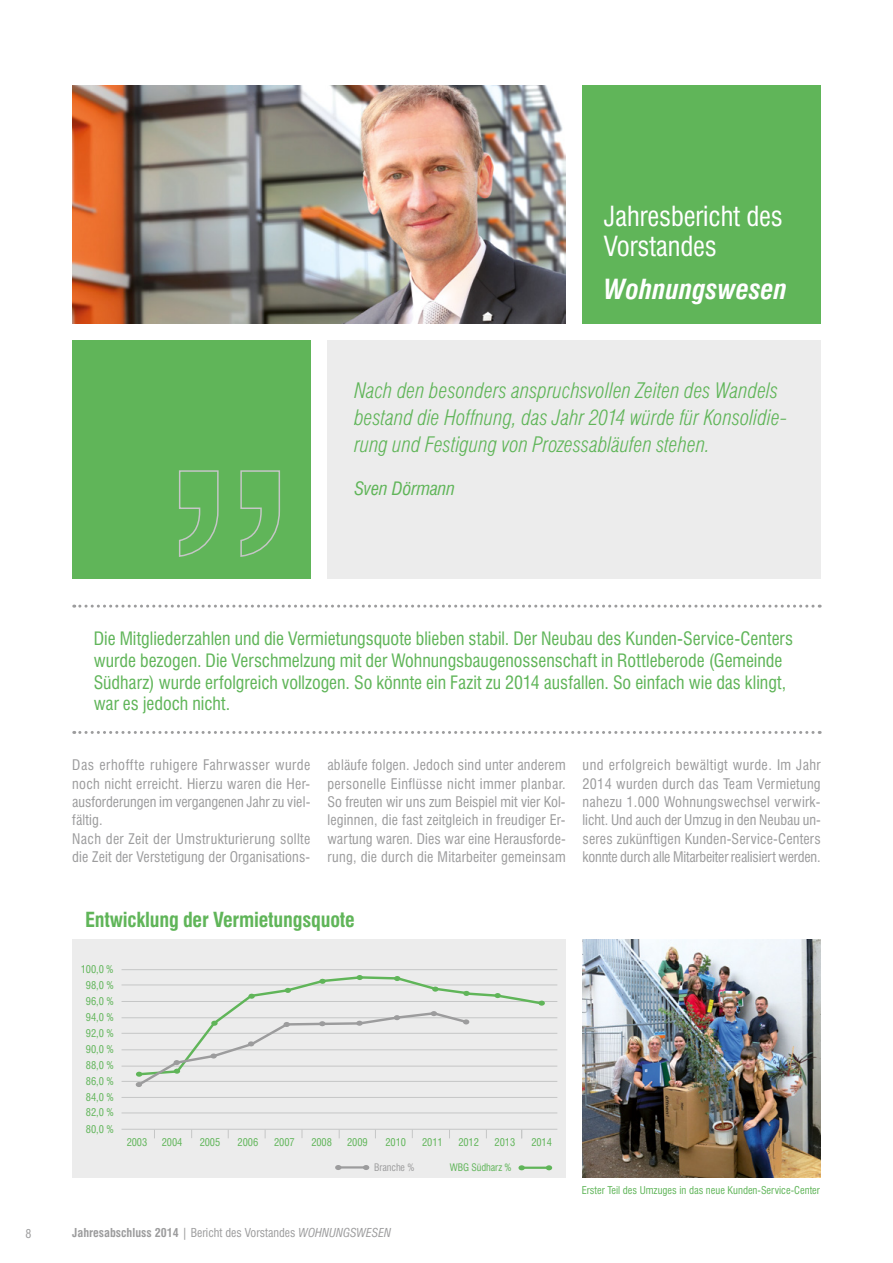
<style>
.page{position:relative;width:893px;height:1263px;background:#fff}
.page>*{position:absolute;margin:0;border:0;box-sizing:border-box;transform-origin:0 0}
.t1{font:condensed 27px/30px "Swiss 721 BT";letter-spacing:-.005em;color:#fff}
.t2{font:italic 700 condensed 27px "Swiss 721 BT";color:#fff}
.t3{font:italic 300 condensed 21px/27px "Swiss 721 BT";color:#60b559}
.t4{font:700 condensed 20.25px "Swiss 721 BT";letter-spacing:-.01em;color:#60b559}
.t5{font:condensed 18px/21.6px "Swiss 721 BT";color:#60b559}
.t6{font:italic condensed 18px "Swiss 721 BT";letter-spacing:-.005em;color:#60b559}
.t7{font:condensed 14.25px/18.3px "Swiss 721 BT";letter-spacing:.015em;color:#9c9c9d;text-align:justify}
.t8{font:condensed 12px "Swiss 721 BT";color:#9c9c9d}
.t9{font:condensed 10.5px/16.2px "Swiss 721 BT";letter-spacing:-.01em;color:#60b559}
.t10{font:condensed 10.05px "Swiss 721 BT";letter-spacing:-.01em;color:#60b559}
.t11{font:condensed 10.05px "Swiss 721 BT";letter-spacing:-.01em;color:#9c9c9d}
.s1{font-weight:700}
.s2{font-style:italic}
</style>
<div class="page">
<div style="left:72px;top:340px;width:238px;height:238px;background:#60b559"></div>
<img style="left:583px;top:940px;width:238px;height:238px">
<img style="left:72px;top:85px;width:493px;height:238px">
<div style="left:583px;top:85px;width:238px;height:238px;background:#60b559"></div>
<div style="left:327px;top:340px;width:494px;height:238px;background:#ececec"></div>
<svg style="left:74px;top:605px;width:746px;height:3px"></svg>
<svg style="left:74px;top:731px;width:746px;height:3px"></svg>
<svg style="left:179px;top:470px;width:101px;height:87px"></svg>
<div style="left:72px;top:940px;width:494px;height:238px;background:#ececec"></div>
<hr style="left:122px;top:969px;width:435px;height:1px;background:#c5c6c6">
<hr style="left:122px;top:1001px;width:435px;height:1px;background:#c5c6c6">
<hr style="left:122px;top:1097px;width:435px;height:1px;background:#c5c6c6">
<hr style="left:122px;top:1129px;width:435px;height:1px;background:#c5c6c6">
<hr style="left:122px;top:1066px;width:435px;height:1px;background:#c5c6c6">
<hr style="left:122px;top:1033px;width:435px;height:1px;background:#c5c6c6">
<hr style="left:122px;top:984px;width:435px;height:1px;background:#c5c6c6">
<hr style="left:122px;top:1017px;width:435px;height:1px;background:#c5c6c6">
<hr style="left:122px;top:1049px;width:435px;height:1px;background:#c5c6c6">
<hr style="left:122px;top:1081px;width:435px;height:1px;background:#c5c6c6">
<hr style="left:122px;top:1112px;width:435px;height:1px;background:#c5c6c6">
<hr style="left:338px;top:1166px;width:27px;height:2px;background:#9c9c9d">
<svg style="left:335px;top:1165px;width:6px;height:5px"></svg>
<svg style="left:363px;top:1165px;width:6px;height:5px"></svg>
<hr style="left:522px;top:1166px;width:26px;height:3px;background:#60b559">
<svg style="left:546px;top:1165px;width:6px;height:5px"></svg>
<svg style="left:518px;top:1165px;width:7px;height:5px"></svg>
<svg style="left:136px;top:975px;width:408px;height:112px"></svg>
<div style="left:538px;top:1000px;width:7px;height:6px;background:#60b559;border-radius:50%"></div>
<p class="t1" style="left:604px;top:201px;width:180px">Jahresbericht des<br>Vorstandes</p>
<p class="t2" style="left:604px;top:273px;width:185px">Wohnungswesen</p>
<p class="t3" style="left:354px;top:377px;width:434px">Nach den besonders anspruchsvollen Zeiten des Wandels bestand die Hoffnung, das Jahr 2014 würde für Konsolidie&shy;rung und Festigung von Prozessabläufen stehen.</p>
<p class="t6" style="left:354px;top:478px;width:102px">SVEN DÖRMANN</p>
<p class="t5" style="left:94px;top:628px;width:701px">Die Mitgliederzahlen und die Vermietungsquote blieben stabil. Der Neubau des Kunden-Service-Centers wurde bezogen. Die Verschmelzung mit der Wohnungsbaugenossenschaft in Rottleberode (Gemeinde Südharz) wurde erfolgreich vollzogen. So könnte ein Fazit zu 2014 ausfallen. So einfach wie das klingt, war es jedoch nicht.</p>
<p class="t7" style="left:72px;top:756px;width:240px;text-align:left">Das erhoffte ruhigere Fahrwasser wurde noch nicht erreicht. Hierzu waren die Her&shy;ausforderungen im vergangenen Jahr zu viel&shy;fältig.<br>Nach der Zeit der Umstrukturierung sollte die Zeit der Verstetigung der Organisations-</p>
<p class="t7" style="left:327px;top:756px;width:240px">abläufe folgen. Jedoch sind unter anderem personelle Einflüsse nicht immer planbar.<br>So freuten wir uns zum Beispiel mit vier Kol&shy;leginnen, die fast zeitgleich in freudiger Er&shy;wartung waren. Dies war eine Herausforde&shy;rung, die durch die Mitarbeiter gemeinsam</p>
<p class="t7" style="left:583px;top:756px;width:240px">und erfolgreich bewältigt wurde. Im Jahr 2014 wurden durch das Team Vermietung nahezu 1.000 Wohnungswechsel verwirk&shy;licht. Und auch der Umzug in den Neubau un&shy;seres zukünftigen Kunden-Service-Centers konnte durch alle Mitarbeiter realisiert werden.</p>
<p class="t4" style="left:85px;top:908px;width:271px">Entwicklung der Vermietungsquote</p>
<p class="t9" style="left:81px;top:961px;width:34px">100,0 %</p>
<p class="t9" style="left:86px;top:977px;width:29px">98,0 %<br>96,0 %</p>
<p class="t9" style="left:86px;top:1009px;width:29px">94,0 %</p>
<p class="t9" style="left:86px;top:1025px;width:29px">92,0 %</p>
<p class="t9" style="left:86px;top:1041px;width:29px">90,0 %</p>
<p class="t9" style="left:86px;top:1057px;width:29px">88,0 %</p>
<p class="t9" style="left:86px;top:1073px;width:29px">86,0 %</p>
<p class="t9" style="left:86px;top:1089px;width:29px">84,0 %</p>
<p class="t9" style="left:86px;top:1104px;width:29px">82,0 %</p>
<p class="t9" style="left:86px;top:1121px;width:29px">80,0 %</p>
<p class="t9" style="left:127px;top:1134px;width:22px">2003</p>
<p class="t9" style="left:162px;top:1134px;width:22px">2004</p>
<p class="t9" style="left:200px;top:1134px;width:22px">2005</p>
<p class="t9" style="left:238px;top:1134px;width:22px">2006</p>
<p class="t9" style="left:274px;top:1134px;width:22px">2007</p>
<p class="t9" style="left:311px;top:1134px;width:22px">2008</p>
<p class="t9" style="left:347px;top:1134px;width:22px">2009</p>
<p class="t9" style="left:385px;top:1134px;width:22px">2010</p>
<p class="t9" style="left:422px;top:1134px;width:22px">2011</p>
<p class="t9" style="left:458px;top:1134px;width:22px">2012</p>
<p class="t9" style="left:495px;top:1134px;width:22px">2013</p>
<p class="t9" style="left:531px;top:1134px;width:22px">2014</p>
<p class="t11" style="left:374px;top:1161px;width:42px">Branche %</p>
<p class="t10" style="left:450px;top:1161px;width:63px">WBG Südharz %</p>
<p class="t8" style="left:26px;top:1226px;width:7px">8</p>
<p class="t8" style="left:72px;top:1226px;width:244px"><span class="s1">Jahresabschluss 2014</span> | Bericht des Vorstandes <span class="s2">WOHNUNGSWESEN</span></p>
<p class="t9" style="left:582px;top:1182px;width:240px">Erster Teil des Umzuges in das neue Kunden-Service-Center</p>
</div>
